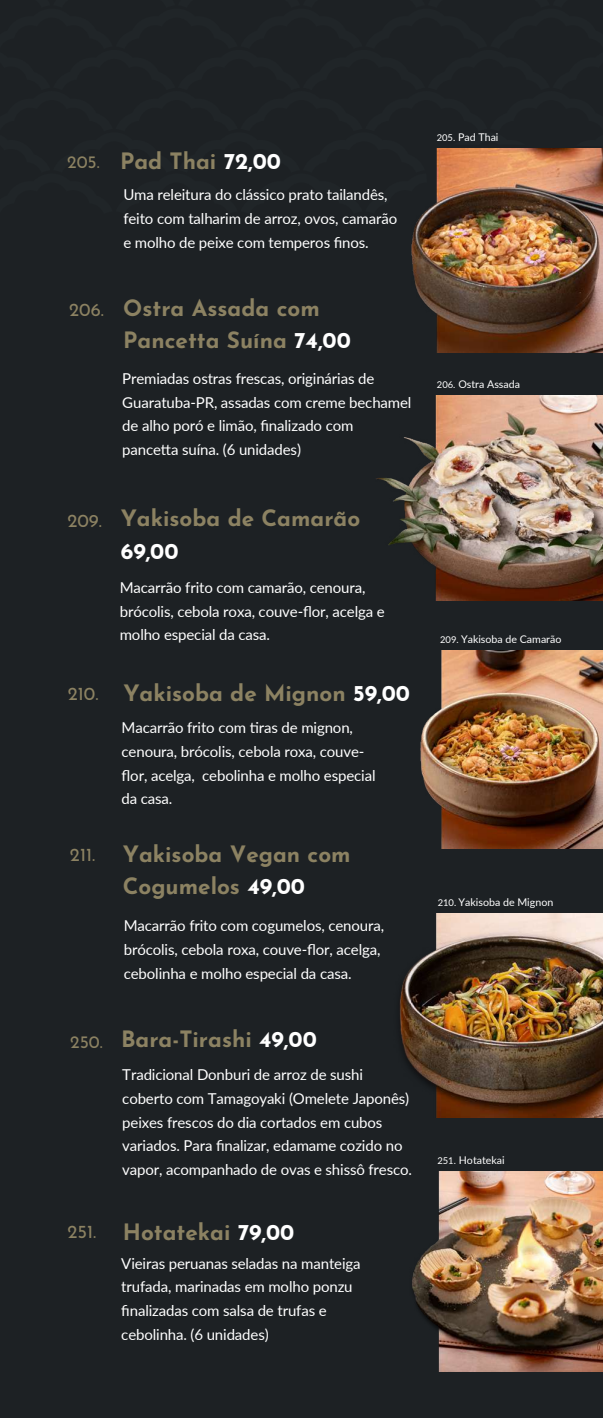
<style>
.page{position:relative;width:603px;height:1418px;background:#fff}
.page>*{position:absolute;margin:0;border:0;box-sizing:border-box;transform-origin:0 0}
.t1{font:700 22.5px/32.5px "Josefin Sans";color:#8c8262}
.t2{font:700 22.5px "Josefin Sans";color:#fff}
.t3{font:18.38px "Josefin Sans";color:#8c8262}
.t4{font:15px/23.8px "Lato";letter-spacing:-.01em;color:#fff}
.t5{font:10.62px "Lato";color:#fff}
.s1{font-weight:400;font-size:17.5px}
.s2{color:#fff}
.s3{font-weight:400;font-size:18.38px}
.s4{font-size:9.38px}
</style>
<div class="page">
<div style="left:0;top:0;width:602px;height:1417px;background:#1d2124"></div>
<img style="left:400px;top:913px;width:202px;height:204px">
<img style="left:376px;top:396px;width:226px;height:204px">
<img style="left:420px;top:651px;width:182px;height:197px">
<img style="left:412px;top:1171px;width:190px;height:200px">
<img style="left:411px;top:149px;width:191px;height:203px">
<h1 class="t1" style="left:67px;top:141px;width:215px"><span class="s1">205.</span> Pad Thai <span class="s2">72,00</span></h1>
<p class="t4" style="left:123px;top:182px;width:275px">Uma releitura do clássico prato tailandês, feito com talharim de arroz, ovos, camarão e molho de peixe com temperos finos.</p>
<p class="t3" style="left:69px;top:294px;width:36px">206.</p>
<h1 class="t1" style="left:123px;top:288px;width:229px">Ostra Assada com<br>Pancetta Suína <span class="s2">74,00</span></h1>
<p class="t4" style="left:122px;top:366px;width:290px">Premiadas ostras frescas, originárias de Guaratuba-PR, assadas com creme bechamel de alho poró e limão, finalizado com pancetta suína. (6 unidades)</p>
<p class="t3" style="left:67px;top:505px;width:36px">209.</p>
<h1 class="t1" style="left:121px;top:498px;width:241px">Yakisoba de Camarão</h1>
<h1 class="t2" style="left:121px;top:530px;width:59px">69,00</h1>
<p class="t4" style="left:120px;top:575px;width:266px">Macarrão frito com camarão, cenoura, brócolis, cebola roxa, couve-flor, acelga e molho especial da casa.</p>
<h1 class="t1" style="left:68px;top:673px;width:343px"><span class="s3">210.</span> Yakisoba de Mignon <span class="s2">59,00</span></h1>
<p class="t4" style="left:121px;top:715px;width:255px">Macarrão frito com tiras de mignon, cenoura, brócolis, cebola roxa, couve&shy;flor, acelga, cebolinha e molho especial da casa.</p>
<p class="t3" style="left:70px;top:839px;width:27px">211.</p>
<h1 class="t1" style="left:123px;top:834px;width:229px">Yakisoba Vegan com<br>Cogumelos <span class="s2">49,00</span></h1>
<p class="t4" style="left:124px;top:913px;width:262px">Macarrão frito com cogumelos, cenoura, brócolis, cebola roxa, couve-flor, acelga, cebolinha e molho especial da casa.</p>
<h1 class="t1" style="left:70px;top:1019px;width:248px"><span class="s1">250.</span> Bara-Tirashi <span class="s2">49,00</span></h1>
<p class="t4" style="left:122px;top:1062px;width:291px">Tradicional Donburi de arroz de sushi coberto com Tamagoyaki (Omelete Japonês) peixes frescos do dia cortados em cubos variados. Para finalizar, edamame cozido no vapor, acompanhado de ovas e shissô fresco.</p>
<h1 class="t1" style="left:67px;top:1212px;width:228px"><span class="s3">251.</span> Hotatekai <span class="s2">79,00</span></h1>
<p class="t4" style="left:121px;top:1250px;width:241px">Vieiras peruanas seladas na manteiga trufada, marinadas em molho ponzu finalizadas com salsa de trufas e cebolinha. (6 unidades)</p>
<p class="t5" style="left:436px;top:129px;width:63px"><span class="s4">205.</span> Pad Thai</p>
<p class="t5" style="left:436px;top:377px;width:85px"><span class="s4">206.</span> Ostra Assada</p>
<p class="t5" style="left:440px;top:631px;width:123px"><span class="s4">209.</span> Yakisoba de Camarão</p>
<p class="t5" style="left:437px;top:894px;width:117px"><span class="s4">210.</span> Yakisoba de Mignon</p>
<p class="t5" style="left:437px;top:1152px;width:69px"><span class="s4">251.</span> Hotatekai</p>
</div>
